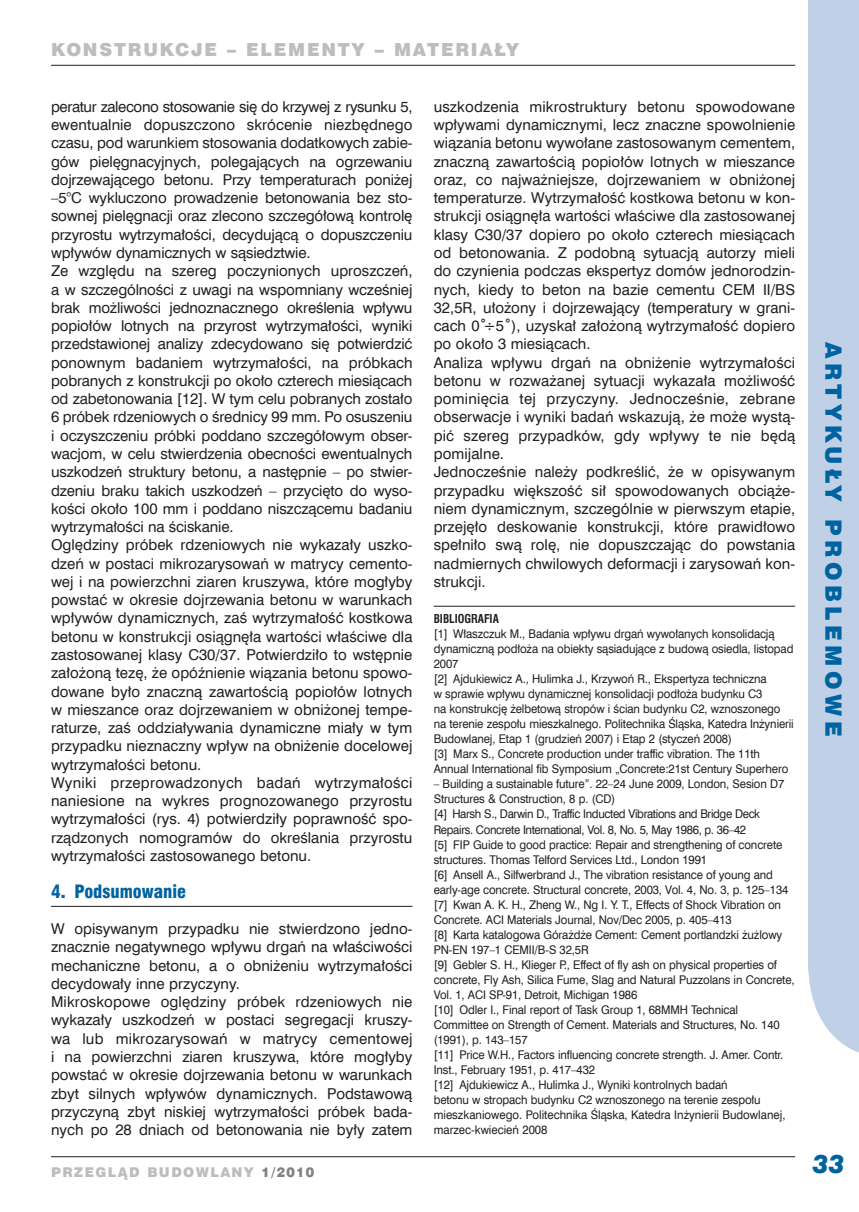
<style>
.page{position:relative;width:859px;height:1212px;background:#fff}
.page>*{position:absolute;margin:0;border:0;box-sizing:border-box;transform-origin:0 0}
.t1{font:italic 25.5px "Swis 721 Blk EU";color:#0063a1;scale:.95 1}
.t2{font:22.5px "Swis 721 Blk EU";color:#0063a1}
.t3{font:18px "Swis 721 Blk EU";letter-spacing:.1em;color:#bcbdc0}
.t4{font:18px "Swis 721 Blk Cn EU";color:#0063a1}
.t5{font:15px/18.3px "Swis 721 EU Normal";color:#231f20}
.t6{font:13.5px "Swis 721 Blk EU";letter-spacing:.1em;color:#bcbdc0}
.t7{font:12px/15px "Swis 721 EU Normal";letter-spacing:-.01em;color:#231f20;scale:.95 1}
.t8{font:700 12px "Swis 721 Cn EU";color:#231f20;scale:.95 1}
.s1{color:#808285}
</style>
<div class="page">
<hr style="left:51px;top:1156px;width:744px;height:1px;background:#231f20">
<hr style="left:51px;top:65px;width:744px;height:1px;background:#231f20">
<div style="left:808px;top:0;width:51px;height:1053px;background:#c0d1e7"></div>
<hr style="left:434px;top:606px;width:361px;height:1px;background:#231f20">
<hr style="left:51px;top:906px;width:361px;height:1px;background:#231f20">
<p class="t3" style="left:51px;top:38px;width:469px">KONSTRUKCJE – ELEMENTY – MATERIAŁY</p>
<p class="t5" style="left:51px;top:98px;width:363px">peratur zalecono stosowanie się do krzywej z rysunku 5, ewentualnie dopuszczono skrócenie niezbędnego czasu, pod warunkiem stosowania dodatkowych zabie&shy;gów pielęgnacyjnych, polegających na ogrzewaniu dojrzewającego betonu. Przy temperaturach poniżej –5°C wykluczono prowadzenie betonowania bez sto&shy;sownej pielęgnacji oraz zlecono szczegółową kontrolę przyrostu wytrzymałości, decydującą o dopuszczeniu wpływów dynamicznych w sąsiedztwie.<br>Ze względu na szereg poczynionych uproszczeń, a w szczególności z uwagi na wspomniany wcześniej brak możliwości jednoznacznego określenia wpływu popiołów lotnych na przyrost wytrzymałości, wyniki przedstawionej analizy zdecydowano się potwierdzić ponownym badaniem wytrzymałości, na próbkach pobranych z konstrukcji po około czterech miesiącach od zabetonowania [12]. W tym celu pobranych zostało 6 próbek rdzeniowych o średnicy 99 mm. Po osuszeniu i oczyszczeniu próbki poddano szczegółowym obser&shy;wacjom, w celu stwierdzenia obecności ewentualnych uszkodzeń struktury betonu, a następnie – po stwier&shy;dzeniu braku takich uszkodzeń – przycięto do wyso&shy;kości około 100 mm i poddano niszczącemu badaniu wytrzymałości na ściskanie.<br>Oględziny próbek rdzeniowych nie wykazały uszko&shy;dzeń w postaci mikrozarysowań w matrycy cemento&shy;wej i na powierzchni ziaren kruszywa, które mogłyby powstać w okresie dojrzewania betonu w warunkach wpływów dynamicznych, zaś wytrzymałość kostkowa betonu w konstrukcji osiągnęła wartości właściwe dla zastosowanej klasy C30/37. Potwierdziło to wstępnie założoną tezę, że opóźnienie wiązania betonu spowo&shy;dowane było znaczną zawartością popiołów lotnych w mieszance oraz dojrzewaniem w obniżonej tempe&shy;raturze, zaś oddziaływania dynamiczne miały w tym przypadku nieznaczny wpływ na obniżenie docelowej wytrzymałości betonu.<br>Wyniki przeprowadzonych badań wytrzymałości naniesione na wykres prognozowanego przyrostu wytrzymałości (rys. 4) potwierdziły poprawność spo&shy;rządzonych nomogramów do określania przyrostu wytrzymałości zastosowanego betonu.</p>
<p class="t4" style="left:51px;top:880px;width:137px">4. Podsumowanie</p>
<p class="t5" style="left:51px;top:920px;width:363px">W opisywanym przypadku nie stwierdzono jedno&shy;znacznie negatywnego wpływu drgań na właściwości mechaniczne betonu, a o obniżeniu wytrzymałości decydowały inne przyczyny.<br>Mikroskopowe oględziny próbek rdzeniowych nie wykazały uszkodzeń w postaci segregacji kruszy&shy;wa lub mikrozarysowań w matrycy cementowej i na powierzchni ziaren kruszywa, które mogłyby powstać w okresie dojrzewania betonu w warunkach zbyt silnych wpływów dynamicznych. Podstawową przyczyną zbyt niskiej wytrzymałości próbek bada&shy;nych po 28 dniach od betonowania nie były zatem</p>
<p class="t6" style="left:51px;top:1163px;width:265px">PRZEGLĄD BUDOWLANY <span class="s1">1/2010</span></p>
<p class="t5" style="left:434px;top:98px;width:363px">uszkodzenia mikrostruktury betonu spowodowane wpływami dynamicznymi, lecz znaczne spowolnienie wiązania betonu wywołane zastosowanym cementem, znaczną zawartością popiołów lotnych w mieszance oraz, co najważniejsze, dojrzewaniem w obniżonej temperaturze. Wytrzymałość kostkowa betonu w kon&shy;strukcji osiągnęła wartości właściwe dla zastosowanej klasy C30/37 dopiero po około czterech miesiącach od betonowania. Z podobną sytuacją autorzy mieli do czynienia podczas ekspertyz domów jednorodzin&shy;nych, kiedy to beton na bazie cementu CEM II/BS 32,5R, ułożony i dojrzewający (temperatury w grani&shy;cach 0˚÷5˚), uzyskał założoną wytrzymałość dopiero po około 3 miesiącach.<br>Analiza wpływu drgań na obniżenie wytrzymałości betonu w rozważanej sytuacji wykazała możliwość pominięcia tej przyczyny. Jednocześnie, zebrane obserwacje i wyniki badań wskazują, że może wystą&shy;pić szereg przypadków, gdy wpływy te nie będą pomijalne.<br>Jednocześnie należy podkreślić, że w opisywanym przypadku większość sił spowodowanych obciąże&shy;niem dynamicznym, szczególnie w pierwszym etapie, przejęło deskowanie konstrukcji, które prawidłowo spełniło swą rolę, nie dopuszczając do powstania nadmiernych chwilowych deformacji i zarysowań kon&shy;strukcji.</p>
<p class="t8" style="left:434px;top:612px;width:70px">BIBLIOGRAFIA</p>
<p class="t7" style="left:434px;top:627px;width:381px">[1] Właszczuk M., Badania wpływu drgań wywołanych konsolidacją dynamiczną podłoża na obiekty sąsiadujące z budową osiedla, listopad 2007<br>[2] Ajdukiewicz A., Hulimka J., Krzywoń R., Ekspertyza techniczna<br>w sprawie wpływu dynamicznej konsolidacji podłoża budynku C3<br>na konstrukcję żelbetową stropów i ścian budynku C2, wznoszonego na terenie zespołu mieszkalnego. Politechnika Śląska, Katedra Inżynierii Budowlanej, Etap 1 (grudzień 2007) i Etap 2 (styczeń 2008)<br>[3] Marx S., Concrete production under traffic vibration. The 11th Annual International fib Symposium „Concrete:21st Century Superhero</p>
<p class="t7" style="left:434px;top:777px;width:381px">– Building a sustainable future”. 22–24 June 2009, London, Sesion D7<br>Structures &amp; Construction, 8 p. (CD)<br>[4] Harsh S., Darwin D., Traffic Inducted Vibrations and Bridge Deck Repairs. Concrete International, Vol. 8, No. 5, May 1986, p. 36–42<br>[5] FIP Guide to good practice: Repair and strengthening of concrete structures. Thomas Telford Services Ltd., London 1991<br>[6] Ansell A., Silfwerbrand J., The vibration resistance of young and early-age concrete. Structural concrete, 2003, Vol. 4, No. 3, p. 125–134 [7] Kwan A. K. H., Zheng W., Ng I. Y. T., Effects of Shock Vibration on Concrete. ACI Materials Journal, Nov/Dec 2005, p. 405–413<br>[8] Karta katalogowa Górażdże Cement: Cement portlandzki żużlowy PN-EN 197–1 CEMII/B-S 32,5R<br>[9] Gebler S. H., Klieger P., Effect of fly ash on physical properties of concrete, Fly Ash, Silica Fume, Slag and Natural Puzzolans in Concrete, Vol. 1, ACI SP-91, Detroit, Michigan 1986<br>[10] Odler I., Final report of Task Group 1, 68MMH Technical Committee on Strength of Cement. Materials and Structures, No. 140 (1991), p. 143–157<br>[11] Price W.H., Factors influencing concrete strength. J. Amer. Contr.<br>Inst., February 1951, p. 417–432<br>[12] Ajdukiewicz A., Hulimka J., Wyniki kontrolnych badań<br>betonu w stropach budynku C2 wznoszonego na terenie zespołu mieszkaniowego. Politechnika Śląska, Katedra Inżynierii Budowlanej, marzec-kwiecień 2008</p>
<h2 class="t2" style="left:848px;top:342px;width:395px;rotate:90deg">ARTYKUŁY PROBLEMOWE</h2>
<h1 class="t1" style="left:812px;top:1147px;width:35px">33</h1>
</div>
